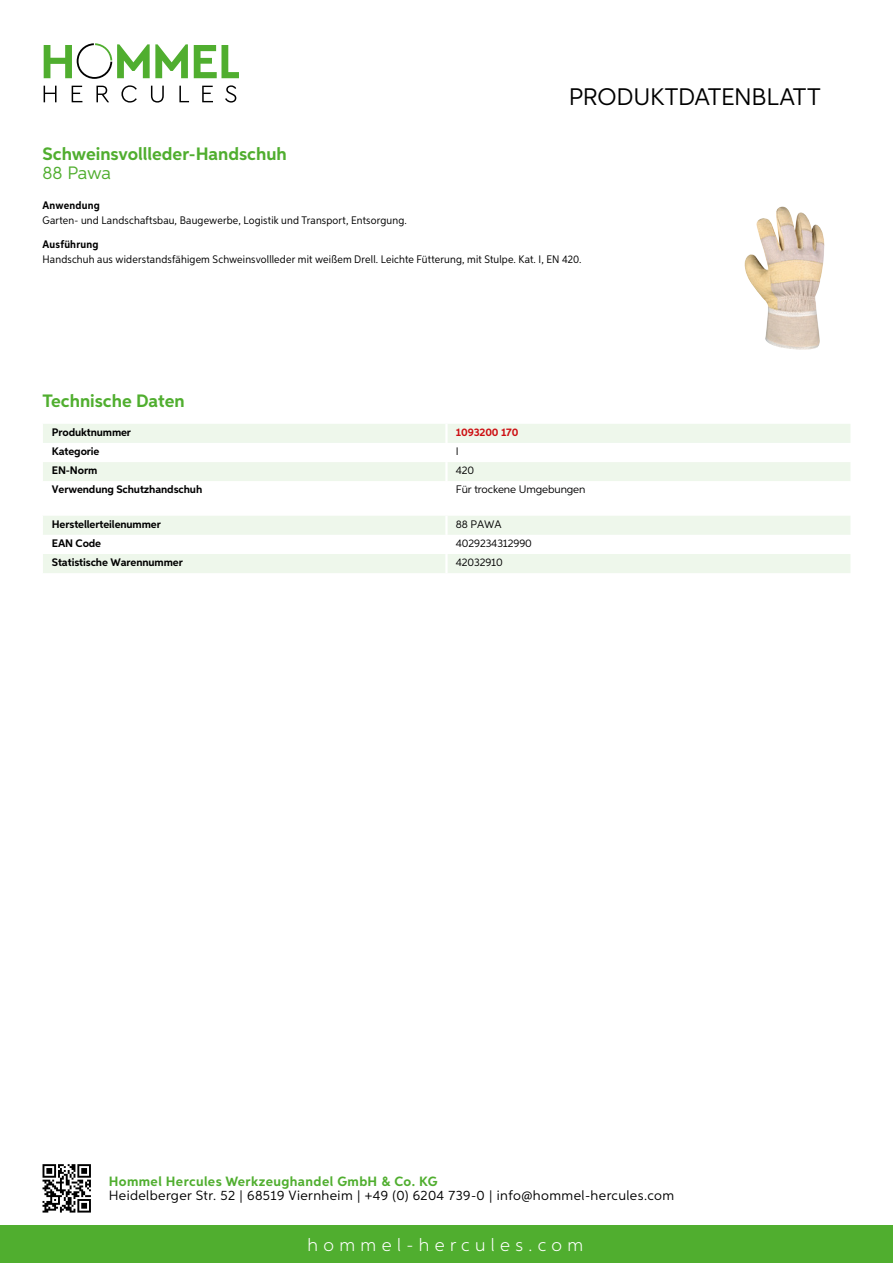
<style>
.page{position:relative;width:893px;height:1263px;background:#fff}
.page>*{position:absolute;margin:0;border:0;box-sizing:border-box;transform-origin:0 0}
.t1{font:24px "Aspira";letter-spacing:-.01em;color:#000}
.t2{font:700 18px "Aspira";color:#50ae2f}
.t3{font:300 18px "Aspira";letter-spacing:.3em;color:#fff}
.t4{font:18px "Aspira";color:#50ae2f}
.t5{font:13.5px "Aspira";letter-spacing:.03em;color:#000}
.t6{font:700 13.5px "Aspira";letter-spacing:.03em;color:#50ae2f}
.t7{font:10.95px "Aspira Nar";letter-spacing:.015em;color:#000}
.t8{font:700 10.95px "Aspira";letter-spacing:-.01em;color:#000}
.t9{font:10.95px "Aspira";letter-spacing:-.01em;color:#000}
.t10{font:700 10.95px "Aspira Nar";letter-spacing:.02em;color:#000}
.t11{font:700 10.95px "Aspira";letter-spacing:-.01em;color:#cd1013}
</style>
<div class="page">
<div style="left:0;top:1226px;width:893px;height:37px;background:#50ae2f"></div>
<svg style="left:43px;top:1164px;width:48px;height:48px"></svg>
<svg style="left:194px;top:45px;width:45px;height:33px"></svg>
<svg style="left:44px;top:43px;width:144px;height:36px"></svg>
<svg style="left:44px;top:86px;width:13px;height:16px"></svg>
<svg style="left:72px;top:86px;width:10px;height:16px"></svg>
<svg style="left:96px;top:86px;width:13px;height:16px"></svg>
<svg style="left:121px;top:85px;width:16px;height:18px"></svg>
<svg style="left:151px;top:86px;width:13px;height:17px"></svg>
<svg style="left:179px;top:86px;width:10px;height:16px"></svg>
<svg style="left:202px;top:86px;width:11px;height:16px"></svg>
<svg style="left:225px;top:85px;width:11px;height:18px"></svg>
<div style="left:43px;top:424px;width:807px;height:19px;background:#eef7eb"></div>
<div style="left:43px;top:462px;width:807px;height:19px;background:#eef7eb"></div>
<hr style="left:445px;top:424px;width:3px;height:19px;background:#fff">
<hr style="left:445px;top:462px;width:3px;height:19px;background:#fff">
<svg style="left:43px;top:516px;width:807px;height:57px"></svg>
<hr style="left:445px;top:554px;width:3px;height:19px;background:#fff">
<img style="left:744px;top:207px;width:80px;height:143px">
<h1 class="t1" style="left:569px;top:82px;width:253px">Produktdatenblatt</h1>
<h2 class="t2" style="left:43px;top:142px;width:246px">Schweinsvollleder-Handschuh</h2>
<h2 class="t4" style="left:43px;top:162px;width:70px">88 Pawa</h2>
<p class="t10" style="left:43px;top:199px;width:59px">Anwendung</p>
<p class="t7" style="left:43px;top:214px;width:366px">Garten- und Landschaftsbau, Baugewerbe, Logistik und Transport, Entsorgung.</p>
<p class="t10" style="left:43px;top:237px;width:58px">Ausführung</p>
<p class="t7" style="left:43px;top:252px;width:541px">Handschuh aus widerstandsfähigem Schweinsvollleder mit weißem Drell. Leichte Fütterung, mit Stulpe. Kat. I, EN 420.</p>
<h2 class="t2" style="left:43px;top:390px;width:144px">Technische Daten</h2>
<p class="t8" style="left:52px;top:425px;width:81px">Produktnummer</p>
<p class="t11" style="left:456px;top:425px;width:64px">1093200 170</p>
<p class="t8" style="left:52px;top:444px;width:49px">Kategorie</p>
<p class="t9" style="left:456px;top:444px;width:4px">I</p>
<p class="t8" style="left:52px;top:463px;width:47px">EN-Norm</p>
<p class="t9" style="left:456px;top:464px;width:20px">420</p>
<p class="t8" style="left:52px;top:483px;width:152px">Verwendung Schutzhandschuh</p>
<p class="t9" style="left:456px;top:483px;width:131px">Für trockene U mgebungen</p>
<p class="t8" style="left:52px;top:517px;width:111px">Herstellerteilenummer</p>
<p class="t9" style="left:456px;top:517px;width:47px">88 PAWA</p>
<p class="t8" style="left:52px;top:536px;width:51px">EAN Code</p>
<p class="t9" style="left:456px;top:536px;width:78px">4029234312990</p>
<p class="t8" style="left:52px;top:555px;width:132px">Statistische Warennummer</p>
<p class="t9" style="left:456px;top:555px;width:48px">42032910</p>
<p class="t6" style="left:109px;top:1172px;width:330px">Hommel Hercules Werkzeughandel GmbH &amp; Co. KG</p>
<p class="t5" style="left:109px;top:1187px;width:567px">Heidelberger Str. 52 | 68519 Viernheim | +49 (0) 6204 739-0 | info@hommel-hercules.com</p>
<h2 class="t3" style="left:307px;top:1234px;width:277px">hommel-hercules.com</h2>
</div>
